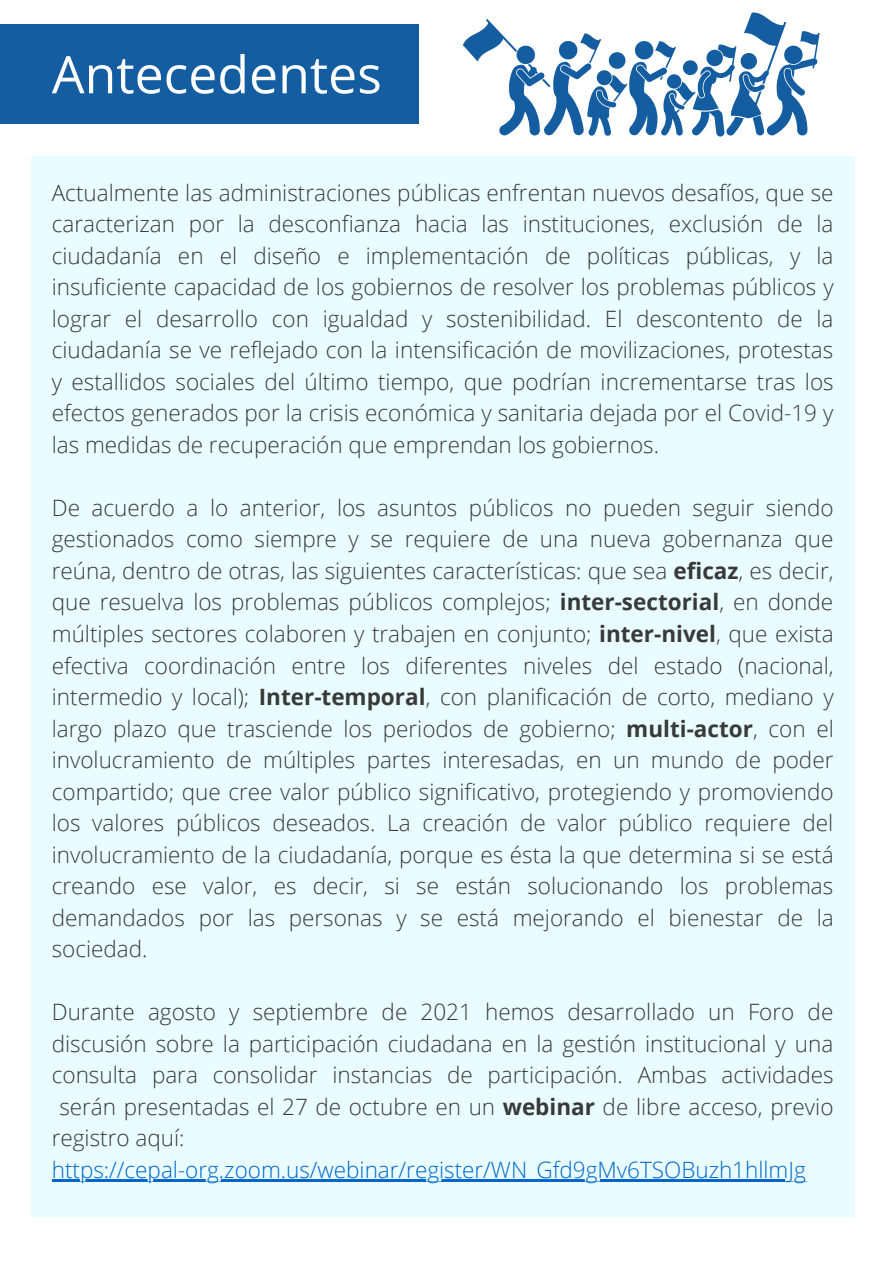
<style>
.page{position:relative;width:893px;height:1263px;background:#fff}
.page>*{position:absolute;margin:0;border:0;box-sizing:border-box;transform-origin:0 0}
.t1{font:51.75px "Open Sans";color:#fff}
.t2{font:300 22.5px/31.5px "Open Sans";color:#393939;text-align:justify}
.t3{font:300 22.5px "Open Sans";color:#06c}
.s1{font-weight:700}
</style>
<div class="page">
<div style="left:31px;top:157px;width:823px;height:1060px;background:#e9fcff"></div>
<hr style="left:52px;top:1179px;width:754px;height:2px;background:#06c">
<div style="left:0;top:24px;width:418px;height:99px;background:#145da0"></div>
<svg style="left:463px;top:12px;width:356px;height:125px"></svg>
<p class="t1" style="left:52px;top:38px;width:331px">Antecedentes</p>
<p class="t2" style="left:52px;top:176px;width:783px">Actualmente las administraciones públicas enfrentan nuevos desafíos, que se caracterizan por la desconfianza hacia las instituciones, exclusión de la ciudadanía en el diseño e implementación de políticas públicas, y la insuficiente capacidad de los gobiernos de resolver los problemas públicos y lograr el desarrollo con igualdad y sostenibilidad. El descontento de la ciudadanía se ve reflejado con la intensificación de movilizaciones, protestas y estallidos sociales del último tiempo, que podrían incrementarse tras los efectos generados por la crisis económica y sanitaria dejada por el Covid-19 y las medidas de recuperación que emprendan los gobiernos.</p>
<p class="t2" style="left:52px;top:491px;width:783px">De acuerdo a lo anterior, los asuntos públicos no pueden seguir siendo gestionados como siempre y se requiere de una nueva gobernanza que reúna, dentro de otras, las siguientes características: que sea <span class="s1">eficaz</span>, es decir, que resuelva los problemas públicos complejos; <span class="s1">inter-sectorial</span>, en donde múltiples sectores colaboren y trabajen en conjunto; <span class="s1">inter-nivel</span>, que exista efectiva coordinación entre los diferentes niveles del estado (nacional, intermedio y local); <span class="s1">Inter-temporal</span>, con planificación de corto, mediano y largo plazo que trasciende los periodos de gobierno; <span class="s1">multi-actor</span>, con el involucramiento de múltiples partes interesadas, en un mundo de poder compartido; que cree valor público significativo, protegiendo y promoviendo los valores públicos deseados. La creación de valor público requiere del involucramiento de la ciudadanía, porque es ésta la que determina si se está creando ese valor, es decir, si se están solucionando los problemas demandados por las personas y se está mejorando el bienestar de la sociedad.</p>
<p class="t2" style="left:52px;top:996px;width:783px">Durante agosto y septiembre de 2021 hemos desarrollado un Foro de</p>
<p class="t2" style="left:52px;top:1027px;width:783px">discusión sobre la participación ciudadana en la gestión institucional y una</p>
<p class="t2" style="left:52px;top:1059px;width:783px">consulta para consolidar instancias de participación. Ambas actividades</p>
<p class="t2" style="left:59px;top:1090px;width:775px">serán presentadas el 27 de octubre en un <span class="s1">webinar</span> de libre acceso, previo</p>
<p class="t2" style="left:52px;top:1122px;width:134px">registro aquí:</p>
<p class="t3" style="left:52px;top:1154px;width:755px">https://cepal-org.zoom.us/webinar/register/WN_Gfd9gMv6TSOBuzh1hllmJg</p>
</div>
